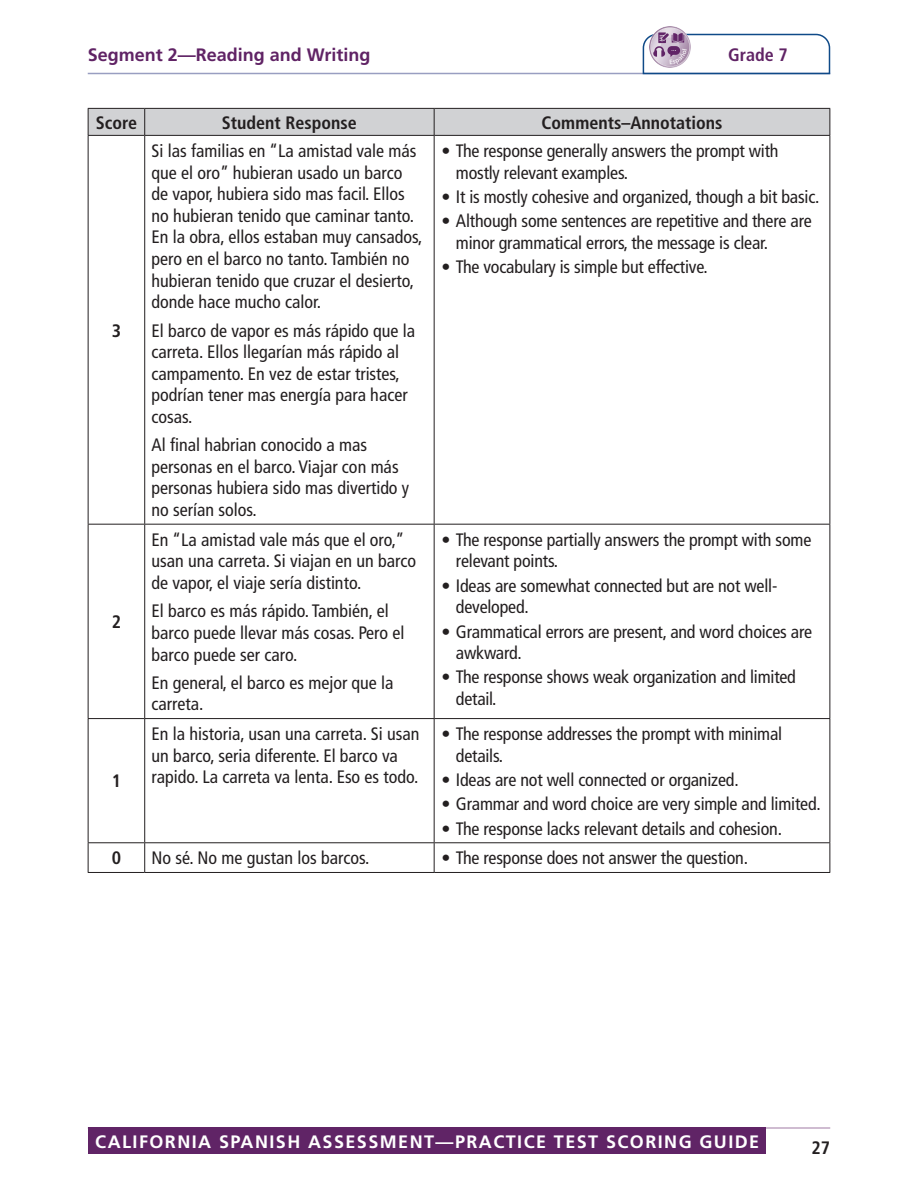
<style>
.page{position:relative;width:918px;height:1188px;background:#fff}
.page>*{position:absolute;margin:0;border:0;box-sizing:border-box;transform-origin:0 0}
.t1{font:condensed 18px/21.6px "Frutiger LT Pro";color:#231f20}
.t2{font:700 18px "Frutiger LT Pro";letter-spacing:.08em;color:#fff}
.t3{font:700 condensed 18px "Frutiger LT Pro";color:#231f20}
.t4{font:700 18px "Frutiger LT Pro";color:#602365}
.t5{font:700 condensed 18px "Frutiger LT Pro";color:#602365}
</style>
<div class="page">
<hr style="left:88px;top:1127px;width:742px;height:2px;background:#c0a7c2">
<div style="left:89px;top:1127px;width:677px;height:27px;background:#602466"></div>
<hr style="left:88px;top:73px;width:742px;height:1px;background:#999ec1">
<svg style="left:642px;top:33px;width:189px;height:42px"></svg>
<hr style="left:88px;top:136px;width:1px;height:388px;background:#231f20">
<hr style="left:144px;top:136px;width:1px;height:388px;background:#231f20">
<hr style="left:88px;top:524px;width:57px;height:1px;background:#231f20">
<hr style="left:88px;top:525px;width:1px;height:193px;background:#231f20">
<hr style="left:145px;top:524px;width:289px;height:1px;background:#231f20">
<hr style="left:144px;top:525px;width:1px;height:193px;background:#231f20">
<hr style="left:88px;top:718px;width:57px;height:1px;background:#231f20">
<hr style="left:88px;top:719px;width:1px;height:123px;background:#231f20">
<hr style="left:145px;top:718px;width:289px;height:1px;background:#231f20">
<hr style="left:144px;top:719px;width:1px;height:123px;background:#231f20">
<hr style="left:88px;top:842px;width:57px;height:1px;background:#231f20">
<svg style="left:88px;top:843px;width:1px;height:29px"></svg>
<hr style="left:145px;top:842px;width:289px;height:1px;background:#231f20">
<svg style="left:144px;top:843px;width:1px;height:29px"></svg>
<hr style="left:88px;top:872px;width:57px;height:1px;background:#231f20">
<hr style="left:145px;top:872px;width:289px;height:1px;background:#231f20">
<hr style="left:434px;top:136px;width:1px;height:388px;background:#231f20">
<hr style="left:830px;top:136px;width:1px;height:388px;background:#231f20">
<hr style="left:434px;top:524px;width:396px;height:1px;background:#231f20">
<hr style="left:434px;top:525px;width:1px;height:193px;background:#231f20">
<hr style="left:830px;top:525px;width:1px;height:193px;background:#231f20">
<hr style="left:434px;top:718px;width:396px;height:1px;background:#231f20">
<hr style="left:434px;top:719px;width:1px;height:123px;background:#231f20">
<hr style="left:830px;top:719px;width:1px;height:123px;background:#231f20">
<hr style="left:434px;top:842px;width:396px;height:1px;background:#231f20">
<svg style="left:434px;top:843px;width:1px;height:29px"></svg>
<svg style="left:830px;top:843px;width:1px;height:29px"></svg>
<hr style="left:434px;top:872px;width:396px;height:1px;background:#231f20">
<svg style="left:88px;top:108px;width:743px;height:27px;background:#c9cacc"></svg>
<hr style="left:88px;top:135px;width:57px;height:1px;background:#231f20">
<hr style="left:145px;top:135px;width:289px;height:1px;background:#231f20">
<hr style="left:434px;top:135px;width:396px;height:1px;background:#231f20">
<img style="left:649px;top:26px;width:41px;height:41px">
<p class="t4" style="left:88px;top:44px;width:284px">Segment 2—Reading and Writing</p>
<p class="t5" style="left:728px;top:44px;width:61px">Grade 7</p>
<p class="t3" style="left:96px;top:112px;width:43px">Score</p>
<p class="t3" style="left:222px;top:112px;width:137px">Student Response</p>
<p class="t3" style="left:542px;top:112px;width:182px">Comments–Annotations</p>
<p class="t3" style="left:112px;top:320px;width:11px">3</p>
<p class="t3" style="left:112px;top:611px;width:11px">2</p>
<p class="t3" style="left:112px;top:771px;width:11px">1</p>
<p class="t1" style="left:151px;top:140px;width:272px">Si las familias en “La amistad vale más que el oro” hubieran usado un barco de vapor, hubiera sido mas facil. Ellos no hubieran tenido que caminar tanto.<br>En la obra, ellos estaban muy cansados, pero en el barco no tanto. También no hubieran tenido que cruzar el desierto, donde hace mucho calor.</p>
<p class="t1" style="left:151px;top:320px;width:265px">El barco de vapor es más rápido que la carreta. Ellos llegarían más rápido al campamento. En vez de estar tristes, podrían tener mas energía para hacer cosas.</p>
<p class="t1" style="left:151px;top:434px;width:259px">Al final habrian conocido a mas personas en el barco. Viajar con más personas hubiera sido mas divertido y no serían solos.</p>
<p class="t1" style="left:151px;top:529px;width:266px">En “La amistad vale más que el oro,” usan una carreta. Si viajan en un barco de vapor, el viaje sería distinto.</p>
<p class="t1" style="left:151px;top:600px;width:255px">El barco es más rápido. También, el barco puede llevar más cosas. Pero el barco puede ser caro.</p>
<p class="t1" style="left:151px;top:672px;width:244px">En general, el barco es mejor que la carreta.</p>
<p class="t1" style="left:456px;top:140px;width:324px;text-indent:-14px">• The response generally answers the prompt with mostly relevant examples.</p>
<p class="t1" style="left:442px;top:186px;width:379px">• It is mostly cohesive and organized, though a bit basic.</p>
<p class="t1" style="left:456px;top:210px;width:357px;text-indent:-14px">• Although some sentences are repetitive and there are minor grammatical errors, the message is clear.</p>
<p class="t1" style="left:442px;top:256px;width:268px">• The vocabulary is simple but effective.</p>
<p class="t1" style="left:456px;top:529px;width:357px;text-indent:-14px">• The response partially answers the prompt with some relevant points.</p>
<p class="t1" style="left:456px;top:575px;width:323px;text-indent:-14px">• Ideas are somewhat connected but are not well&shy;developed.</p>
<p class="t1" style="left:456px;top:621px;width:358px;text-indent:-14px">• Grammatical errors are present, and word choices are awkward.</p>
<p class="t1" style="left:456px;top:667px;width:342px;text-indent:-14px">• The response shows weak organization and limited detail.</p>
<p class="t1" style="left:151px;top:723px;width:269px">En la historia, usan una carreta. Si usan un barco, seria diferente. El barco va rapido. La carreta va lenta. Eso es todo.</p>
<p class="t1" style="left:456px;top:723px;width:328px;text-indent:-14px">• The response addresses the prompt with minimal details.</p>
<p class="t1" style="left:442px;top:769px;width:299px">• Ideas are not well connected or organized.</p>
<p class="t1" style="left:442px;top:793px;width:381px">• Grammar and word choice are very simple and limited.</p>
<p class="t1" style="left:442px;top:818px;width:342px">• The response lacks relevant details and cohesion.</p>
<p class="t3" style="left:112px;top:847px;width:11px">0</p>
<p class="t1" style="left:151px;top:847px;width:219px">No sé. No me gustan los barcos.</p>
<p class="t1" style="left:442px;top:847px;width:308px">• The response does not answer the question.</p>
<p class="t2" style="left:95px;top:1131px;width:665px">CALIFORNIA SPANISH ASSESSMENT—PRACTICE TEST SCORING GUIDE</p>
<p class="t3" style="left:812px;top:1137px;width:20px">27</p>
</div>
